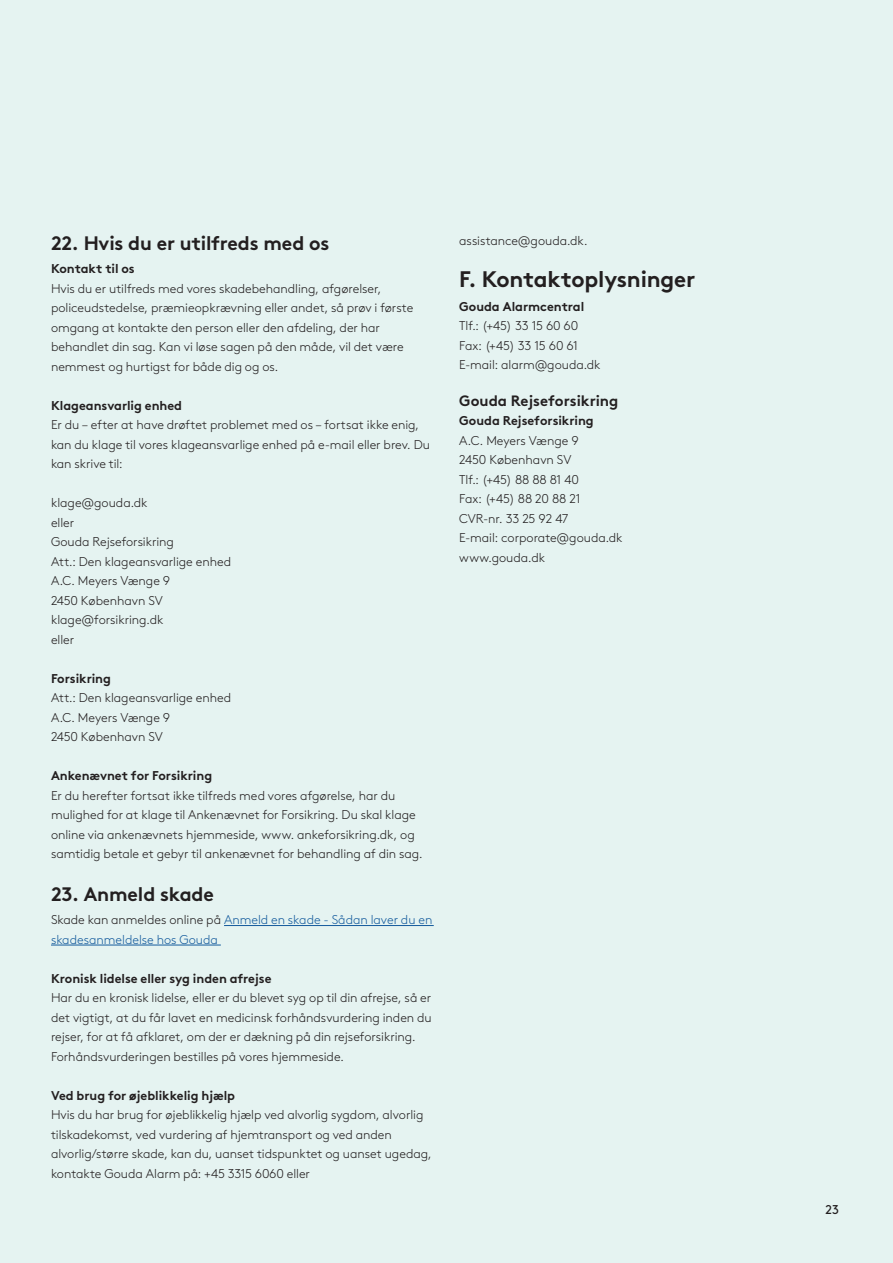
<style>
.page{position:relative;width:893px;height:1263px;background:#e5f3f1}
.page>*{position:absolute;margin:0;border:0;box-sizing:border-box;transform-origin:0 0}
.t1{font:700 22.5px "Gjen Brown OT";letter-spacing:-.01em;color:#231f20}
.t2{font:700 19.5px "Gjen Brown OT";letter-spacing:-.01em;color:#231f20}
.t3{font:15px "Gjen Brown OT Bold Alt";color:#231f20}
.t4{font:300 12.75px/19.5px "Gjen Brown OT";color:#231f20}
.t5{font:700 12.75px "Gjen Brown OT";letter-spacing:-.005em;color:#231f20}
.t6{font:300 12.75px/19.5px "Gjen Brown OT";color:#175d9e}
.t7{font:12.75px "Gjen Brown OT";color:#231f20}
.s1{color:#231f20}
</style>
<div class="page">
<hr style="left:224px;top:925px;width:210px;height:1px;background:#175d9e">
<hr style="left:51px;top:944px;width:170px;height:1px;background:#175d9e">
<h2 class="t2" style="left:51px;top:227px;width:280px">22. Hvis du er utilfreds med os</h2>
<p class="t5" style="left:51px;top:259px;width:85px">Kontakt til os</p>
<p class="t4" style="left:51px;top:278px;width:364px">Hvis du er utilfreds med vores skadebehandling, afgørelser, policeudstedelse, præmieopkrævning eller andet, så prøv i første omgang at kontakte den person eller den afdeling, der har behandlet din sag. Kan vi løse sagen på den måde, vil det være nemmest og hurtigst for både dig og os.</p>
<p class="t5" style="left:51px;top:395px;width:133px">Klageansvarlig enhed</p>
<p class="t4" style="left:51px;top:414px;width:380px">Er du – efter at have drøftet problemet med os – fortsat ikke enig, kan du klage til vores klageansvarlige enhed på e-mail eller brev. Du kan skrive til:</p>
<p class="t4" style="left:51px;top:492px;width:182px">klage@gouda.dk<br>eller<br>Gouda Rejseforsikring<br>Att.: Den klageansvarlige enhed<br>A.C. Meyers Vænge 9<br>2450 København SV klage@forsikring.dk<br>eller</p>
<p class="t5" style="left:51px;top:668px;width:61px">Forsikring</p>
<p class="t4" style="left:51px;top:687px;width:182px">Att.: Den klageansvarlige enhed<br>A.C. Meyers Vænge 9<br>2450 København SV</p>
<p class="t5" style="left:51px;top:766px;width:163px">Ankenævnet for Forsikring</p>
<p class="t4" style="left:51px;top:785px;width:373px">Er du herefter fortsat ikke tilfreds med vores afgørelse, har du mulighed for at klage til Ankenævnet for Forsikring. Du skal klage online via ankenævnets hjemmeside, www. ankeforsikring.dk, og samtidig betale et gebyr til ankenævnet for behandling af din sag.</p>
<h2 class="t2" style="left:51px;top:878px;width:164px">23. Anmeld skade</h2>
<p class="t6" style="left:51px;top:909px;width:383px"><span class="s1">Skade kan anmeldes online på</span> Anmeld en skade - Sådan laver du en skadesanmeldelse hos Gouda</p>
<p class="t5" style="left:51px;top:968px;width:222px">Kronisk lidelse eller syg inden afrejse</p>
<p class="t4" style="left:51px;top:987px;width:382px">Har du en kronisk lidelse, eller er du blevet syg op til din afrejse, så er det vigtigt, at du får lavet en medicinsk forhåndsvurdering inden du rejser, for at få afklaret, om der er dækning på din rejseforsikring.<br>Forhåndsvurderingen bestilles på vores hjemmeside.</p>
<p class="t5" style="left:51px;top:1085px;width:185px">Ved brug for øjeblikkelig hjælp</p>
<p class="t4" style="left:51px;top:1104px;width:382px">Hvis du har brug for øjeblikkelig hjælp ved alvorlig sygdom, alvorlig tilskadekomst, ved vurdering af hjemtransport og ved anden alvorlig/større skade, kan du, uanset tidspunktet og uanset ugedag, kontakte Gouda Alarm på: +45 3315 6060 eller</p>
<p class="t4" style="left:459px;top:230px;width:130px">assistance@gouda.dk.</p>
<h1 class="t1" style="left:459px;top:261px;width:238px">F. Kontaktoplysninger</h1>
<p class="t5" style="left:459px;top:296px;width:127px">Gouda Alarmcentral</p>
<p class="t4" style="left:459px;top:315px;width:143px">Tlf.: (+45) 33 15 60 60<br>Fax: (+45) 33 15 60 61<br>E-mail: alarm@gouda.dk</p>
<p class="t3" style="left:459px;top:388px;width:161px">Gouda Rejseforsikring</p>
<p class="t5" style="left:459px;top:410px;width:136px">Gouda Rejseforsikring</p>
<p class="t4" style="left:459px;top:430px;width:165px">A.C. Meyers Vænge 9<br>2450 København SV<br>Tlf.: (+45) 88 88 81 40<br>Fax: (+45) 88 20 88 21<br>CVR-nr. 33 25 92 47<br>E-mail: corporate@gouda.dk www.gouda.dk</p>
<p class="t7" style="left:825px;top:1200px;width:15px">23</p>
</div>
